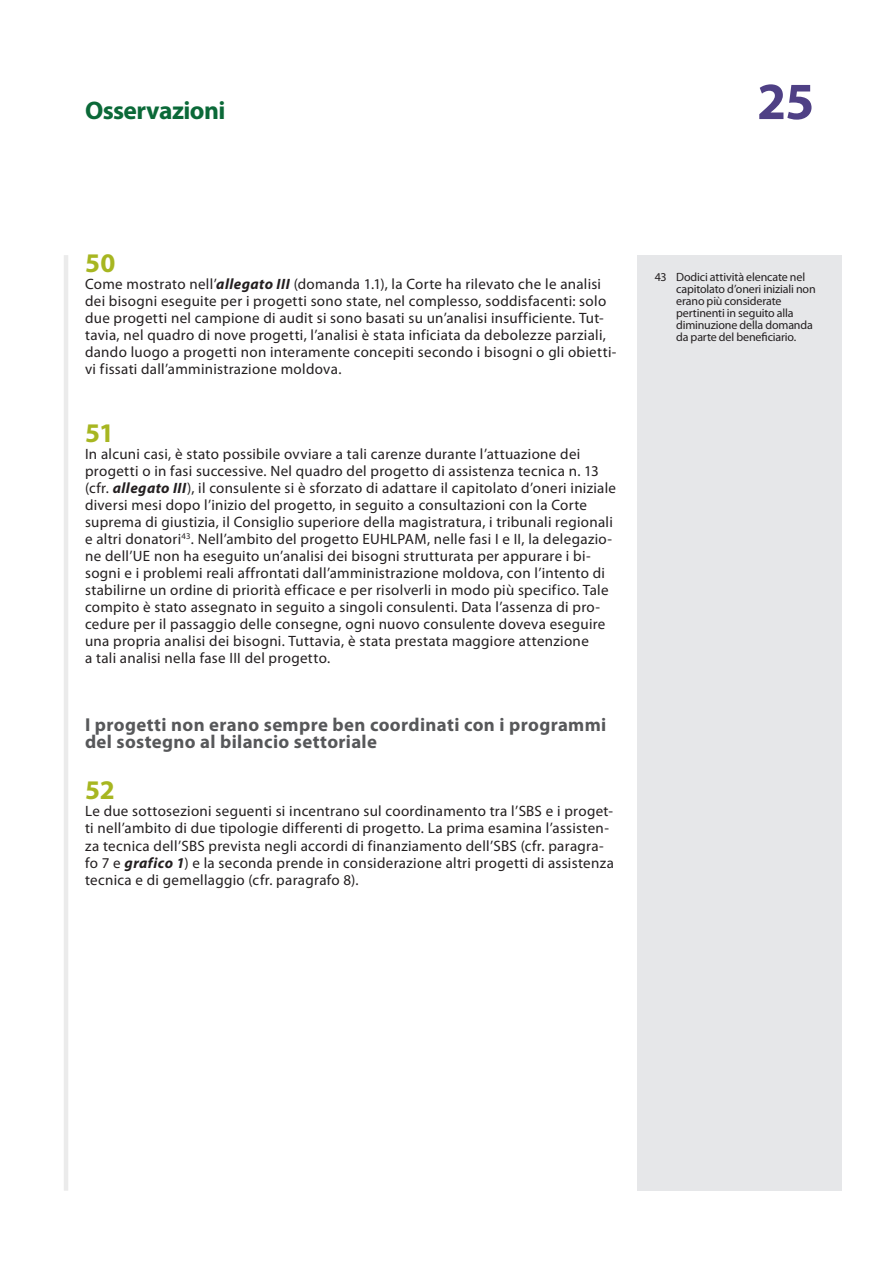
<style>
.page{position:relative;width:893px;height:1263px;background:#fff}
.page>*{position:absolute;margin:0;border:0;box-sizing:border-box;transform-origin:0 0}
.t1{font:700 52.5px "Myriad Pro";color:#4f4085}
.E_05_-_CHAP__1__TEXT{font:700 27px "Myriad Pro";color:#a7b621}
.t2{font:700 25.5px "Myriad Pro";letter-spacing:-.025em;color:#0b6938}
.E_03_-_CHAP__TITRE_A{font:700 18.75px/17px "Myriad Pro";letter-spacing:.02em;color:#57585a}
.E_05_-_CHAP__1__TEXT-2{font:15px/17px "Myriad Pro";letter-spacing:.02em;color:#231f20}
.E_08_-_CHAP__FOOTNOT{font:12px/12px "Myriad Pro";letter-spacing:-.01em;color:#231f20}
.s1{font-weight:700;font-style:italic}
</style>
<div class="page">
<hr style="left:64px;top:255px;width:4px;height:936px;background:#ebebeb">
<div style="left:638px;top:255px;width:204px;height:936px;background:#e6e7e9"></div>
<h3 class="t2" style="left:85px;top:94px;width:142px">Osservazioni</h3>
<h1 class="t1" style="left:757px;top:67px;width:59px">25</h1>
<p class="E_05_-_CHAP__1__TEXT" style="left:85px;top:245px;width:32px">50</p>
<p class="E_05_-_CHAP__1__TEXT-2" style="left:85px;top:275px;width:533px">Come mostrato nell’<span class="s1">allegato III</span> (domanda 1.1), la Corte ha rilevato che le analisi dei bisogni eseguite per i progetti sono state, nel complesso, soddisfacenti: solo due progetti nel campione di audit si sono basati su un’analisi insufficiente. Tut&shy;tavia, nel quadro di nove progetti, l’analisi è stata inficiata da debolezze parziali, dando luogo a progetti non interamente concepiti secondo i bisogni o gli obietti&shy;vi fissati dall’amministrazione moldova.</p>
<p class="E_05_-_CHAP__1__TEXT" style="left:85px;top:416px;width:31px">51</p>
<p class="E_05_-_CHAP__1__TEXT-2" style="left:85px;top:445px;width:533px">In alcuni casi, è stato possibile ovviare a tali carenze durante l’attuazione dei progetti o in fasi successive. Nel quadro del progetto di assistenza tecnica n. 13 (cfr. <span class="s1">allegato III</span>), il consulente si è sforzato di adattare il capitolato d’oneri iniziale diversi mesi dopo l’inizio del progetto, in seguito a consultazioni con la Corte suprema di giustizia, il Consiglio superiore della magistratura, i tribunali regionali e altri donatori<sup>43</sup>. Nell’ambito del progetto EUHLPAM, nelle fasi I e II, la delegazio&shy;ne dell’UE non ha eseguito un’analisi dei bisogni strutturata per appurare i bi&shy;sogni e i problemi reali affrontati dall’amministrazione moldova, con l’intento di stabilirne un ordine di priorità efficace e per risolverli in modo più specifico. Tale compito è stato assegnato in seguito a singoli consulenti. Data l’assenza di pro&shy;cedure per il passaggio delle consegne, ogni nuovo consulente doveva eseguire una propria analisi dei bisogni. Tuttavia, è stata prestata maggiore attenzione<br>a tali analisi nella fase III del progetto.</p>
<p class="E_03_-_CHAP__TITRE_A" style="left:85px;top:716px;width:523px">I progetti non erano sempre ben coordinati con i programmi del sostegno al bilancio settoriale</p>
<p class="E_05_-_CHAP__1__TEXT" style="left:85px;top:773px;width:31px">52</p>
<p class="E_05_-_CHAP__1__TEXT-2" style="left:85px;top:803px;width:530px">Le due sottosezioni seguenti si incentrano sul coordinamento tra l’SBS e i proget&shy;ti nell’ambito di due tipologie differenti di progetto. La prima esamina l’assisten&shy;za tecnica dell’SBS prevista negli accordi di finanziamento dell’SBS (cfr. paragra&shy;fo 7 e <span class="s1">grafico 1</span>) e la seconda prende in considerazione altri progetti di assistenza tecnica e di gemellaggio (cfr. paragrafo 8).</p>
<p class="E_08_-_CHAP__FOOTNOT" style="left:676px;top:271px;width:141px;text-indent:-21px">43 Dodici attività elencate nel capitolato d’oneri iniziali non erano più considerate pertinenti in seguito alla diminuzione della domanda da parte del beneficiario.</p>
</div>
